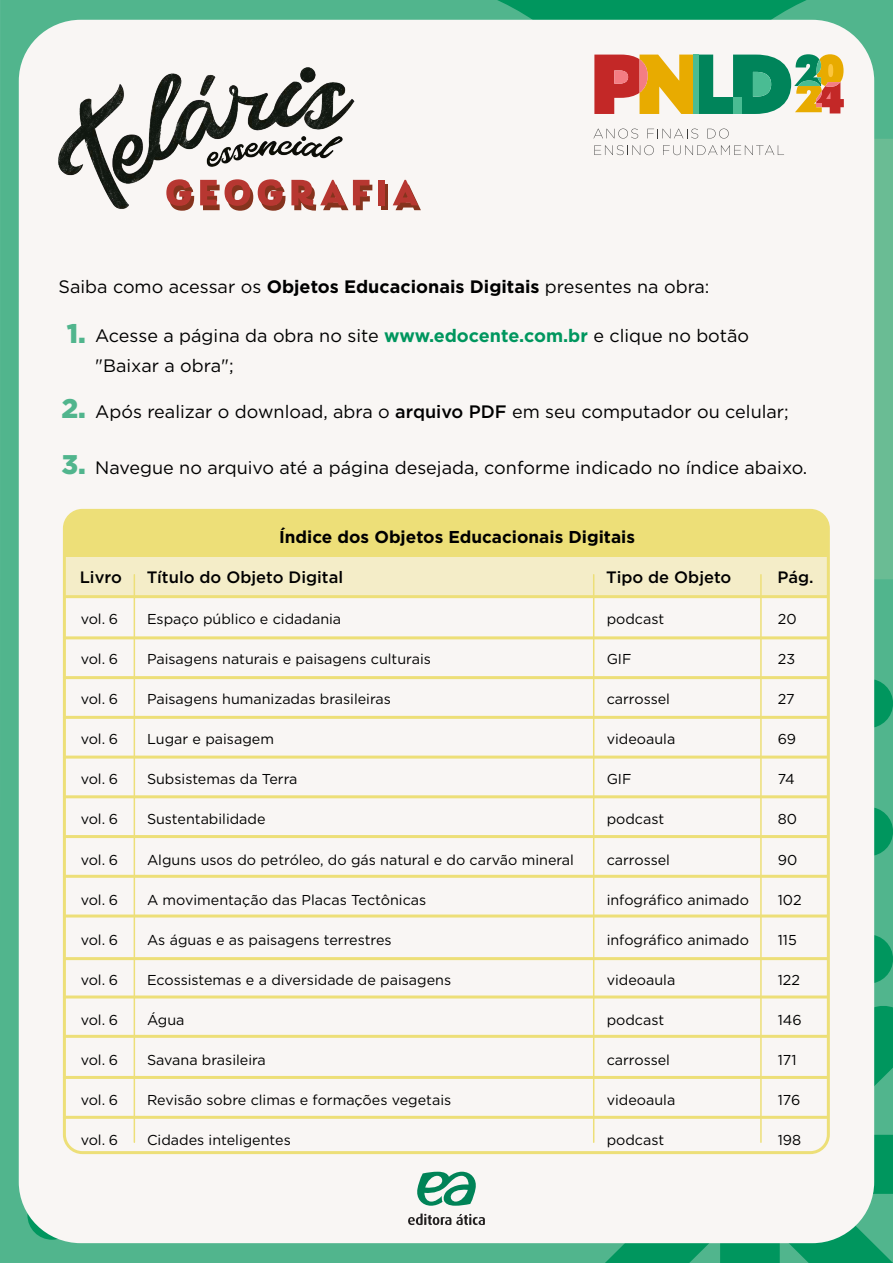
<style>
.page{position:relative;width:893px;height:1263px;background:#51b58d}
.page>*{position:absolute;margin:0;border:0;box-sizing:border-box;transform-origin:0 0}
.t1{font:900 27px "Gotham";color:#51b58d}
.t2{font:18px/30px "Gotham";color:#000}
.t3{font:700 17.25px "Gotham";color:#000}
.t4{font:500 16.5px "Gotham";color:#000}
.t5{font:14.4px "Gotham";color:#000}
.s1{font-weight:700}
.s2{font-weight:700;color:#00965e}
.s3{font-weight:900;font-size:27px;color:#51b58d}
.s4{font-weight:500}
</style>
<div class="page">
<svg style="left:386px;top:0;width:507px;height:139px;background:#31a87a"></svg>
<svg style="left:27px;top:1190px;width:50px;height:50px"></svg>
<div style="left:874px;top:139px;width:19px;height:440px;background:#6abc94"></div>
<svg style="left:539px;top:951px;width:354px;height:312px;background:#24a373"></svg>
<div style="left:844px;top:679px;width:49px;height:49px;background:#00965e;border-radius:50%"></div>
<div style="left:844px;top:807px;width:49px;height:49px;background:#00965e;border-radius:50%"></div>
<div style="left:844px;top:934px;width:49px;height:50px;background:#00965e;border-radius:50%"></div>
<div style="left:19px;top:20px;width:855px;height:1223px;background:#f9f6f4;border-radius:62px"></div>
<div style="left:693px;top:55px;width:6px;height:59px;background:#4abc93"></div>
<svg style="left:594px;top:55px;width:99px;height:59px"></svg>
<svg style="left:593px;top:129px;width:45px;height:10px"></svg>
<svg style="left:647px;top:129px;width:51px;height:10px"></svg>
<svg style="left:707px;top:129px;width:22px;height:10px"></svg>
<svg style="left:594px;top:145px;width:60px;height:10px"></svg>
<svg style="left:663px;top:145px;width:121px;height:10px"></svg>
<svg style="left:699px;top:54px;width:145px;height:60px"></svg>
<div style="left:66px;top:557px;width:761px;height:40px;background:#f4edc8"></div>
<div style="left:67px;top:513px;width:759px;height:44px;background:#eddf78"></div>
<div style="left:63px;top:509px;width:767px;height:645px;border:3px solid #eddf78;border-radius:18px"></div>
<hr style="left:66px;top:595px;width:761px;height:3px;background:#eddf78">
<hr style="left:134px;top:575px;width:1px;height:567px;background:#eddf78">
<hr style="left:593px;top:575px;width:1px;height:567px;background:#eddf78">
<hr style="left:760px;top:575px;width:2px;height:567px;background:#eddf78">
<hr style="left:64px;top:636px;width:763px;height:3px;background:#eddf78">
<hr style="left:64px;top:676px;width:763px;height:3px;background:#eddf78">
<hr style="left:64px;top:716px;width:763px;height:3px;background:#eddf78">
<hr style="left:64px;top:755px;width:763px;height:3px;background:#eddf78">
<hr style="left:64px;top:795px;width:763px;height:3px;background:#eddf78">
<hr style="left:64px;top:835px;width:763px;height:3px;background:#eddf78">
<hr style="left:64px;top:875px;width:763px;height:3px;background:#eddf78">
<hr style="left:64px;top:914px;width:763px;height:3px;background:#eddf78">
<hr style="left:64px;top:957px;width:763px;height:3px;background:#eddf78">
<hr style="left:64px;top:995px;width:763px;height:3px;background:#eddf78">
<hr style="left:64px;top:1035px;width:763px;height:3px;background:#eddf78">
<hr style="left:64px;top:1076px;width:763px;height:3px;background:#eddf78">
<hr style="left:64px;top:1116px;width:763px;height:3px;background:#eddf78">
<svg style="left:417px;top:1172px;width:59px;height:34px"></svg>
<svg style="left:408px;top:1213px;width:77px;height:12px"></svg>
<div style="left:381px;top:185px;width:7px;height:25px;background:#85331d"></div>
<svg style="left:203px;top:179px;width:169px;height:32px"></svg>
<div style="left:378px;top:180px;width:7px;height:25px;background:#b73731"></div>
<svg style="left:393px;top:180px;width:28px;height:30px"></svg>
<img style="left:59px;top:67px;width:296px;height:143px">
<p class="t2" style="left:59px;top:271px;width:652px">Saiba como acessar os <span class="s1">Objetos Educacionais Digitais</span> presentes na obra:</p>
<p class="t2" style="left:95px;top:320px;width:656px">Acesse a página da obra no site <span class="s2">www.edocente.com.br</span> e clique no botão "Baixar a obra";</p>
<h1 class="t1" style="left:67px;top:315px;width:21px">1.</h1>
<p class="t2" style="left:61px;top:396px;width:729px"><span class="s3">2.</span> Após realizar o download, abra o <span class="s4">arquivo PDF</span> em seu computador ou celular;</p>
<p class="t2" style="left:62px;top:453px;width:747px"><span class="s3">3.</span> Navegue no arquivo até a página desejada, conforme indicado no índice abaixo.</p>
<p class="t3" style="left:279px;top:525px;width:357px">Índice dos Objetos Educacionais Digitais</p>
<p class="t4" style="left:80px;top:566px;width:44px">Livro</p>
<p class="t4" style="left:147px;top:566px;width:198px">Título do Objeto Digital</p>
<p class="t4" style="left:606px;top:566px;width:127px">Tipo de Objeto</p>
<p class="t4" style="left:777px;top:566px;width:38px">Pág.</p>
<p class="t5" style="left:607px;top:609px;width:59px">podcast</p>
<p class="t5" style="left:607px;top:649px;width:26px">GIF</p>
<p class="t5" style="left:607px;top:690px;width:65px">carrossel</p>
<p class="t5" style="left:607px;top:730px;width:70px">videoaula</p>
<p class="t5" style="left:607px;top:770px;width:26px">GIF</p>
<p class="t5" style="left:607px;top:810px;width:59px">podcast</p>
<p class="t5" style="left:607px;top:850px;width:65px">carrossel</p>
<p class="t5" style="left:607px;top:890px;width:144px">infográfico animado</p>
<p class="t5" style="left:607px;top:930px;width:144px">infográfico animado</p>
<p class="t5" style="left:607px;top:970px;width:70px">videoaula</p>
<p class="t5" style="left:607px;top:1011px;width:59px">podcast</p>
<p class="t5" style="left:607px;top:1051px;width:65px">carrossel</p>
<p class="t5" style="left:607px;top:1091px;width:70px">videoaula</p>
<p class="t5" style="left:607px;top:1131px;width:59px">podcast</p>
<p class="t5" style="left:147px;top:609px;width:196px">Espaço público e cidadania</p>
<p class="t5" style="left:147px;top:649px;width:285px">Paisagens naturais e paisagens culturais</p>
<p class="t5" style="left:147px;top:690px;width:245px">Paisagens humanizadas brasileiras</p>
<p class="t5" style="left:147px;top:730px;width:129px">Lugar e paisagem</p>
<p class="t5" style="left:147px;top:770px;width:152px">Subsistemas da Terra</p>
<p class="t5" style="left:147px;top:810px;width:120px">Sustentabilidade</p>
<p class="t5" style="left:147px;top:850px;width:429px">Alguns usos do petróleo, do gás natural e do carvão mineral</p>
<p class="t5" style="left:147px;top:890px;width:281px">A movimentação das Placas Tectônicas</p>
<p class="t5" style="left:147px;top:930px;width:246px">As águas e as paisagens terrestres</p>
<p class="t5" style="left:147px;top:970px;width:306px">Ecossistemas e a diversidade de paisagens</p>
<p class="t5" style="left:147px;top:1011px;width:39px">Água</p>
<p class="t5" style="left:147px;top:1051px;width:120px">Savana brasileira</p>
<p class="t5" style="left:147px;top:1091px;width:306px">Revisão sobre climas e formações vegetais</p>
<p class="t5" style="left:147px;top:1131px;width:145px">Cidades inteligentes</p>
<p class="t5" style="left:81px;top:609px;width:39px">vol. 6</p>
<p class="t5" style="left:81px;top:649px;width:39px">vol. 6</p>
<p class="t5" style="left:81px;top:690px;width:39px">vol. 6</p>
<p class="t5" style="left:81px;top:730px;width:39px">vol. 6</p>
<p class="t5" style="left:81px;top:770px;width:39px">vol. 6</p>
<p class="t5" style="left:81px;top:810px;width:39px">vol. 6</p>
<p class="t5" style="left:81px;top:850px;width:39px">vol. 6</p>
<p class="t5" style="left:81px;top:890px;width:39px">vol. 6</p>
<p class="t5" style="left:81px;top:930px;width:39px">vol. 6</p>
<p class="t5" style="left:81px;top:970px;width:39px">vol. 6</p>
<p class="t5" style="left:81px;top:1011px;width:39px">vol. 6</p>
<p class="t5" style="left:81px;top:1051px;width:39px">vol. 6</p>
<p class="t5" style="left:81px;top:1091px;width:39px">vol. 6</p>
<p class="t5" style="left:81px;top:1131px;width:39px">vol. 6</p>
<p class="t5" style="left:778px;top:609px;width:20px">20</p>
<p class="t5" style="left:778px;top:649px;width:19px">23</p>
<p class="t5" style="left:778px;top:690px;width:18px">27</p>
<p class="t5" style="left:778px;top:730px;width:20px">69</p>
<p class="t5" style="left:778px;top:770px;width:18px">74</p>
<p class="t5" style="left:778px;top:810px;width:21px">80</p>
<p class="t5" style="left:778px;top:850px;width:21px">90</p>
<p class="t5" style="left:778px;top:890px;width:25px">102</p>
<p class="t5" style="left:778px;top:930px;width:21px">115</p>
<p class="t5" style="left:778px;top:970px;width:24px">122</p>
<p class="t5" style="left:778px;top:1011px;width:26px">146</p>
<p class="t5" style="left:778px;top:1051px;width:20px">171</p>
<p class="t5" style="left:778px;top:1091px;width:24px">176</p>
<p class="t5" style="left:778px;top:1131px;width:25px">198</p>
</div>
